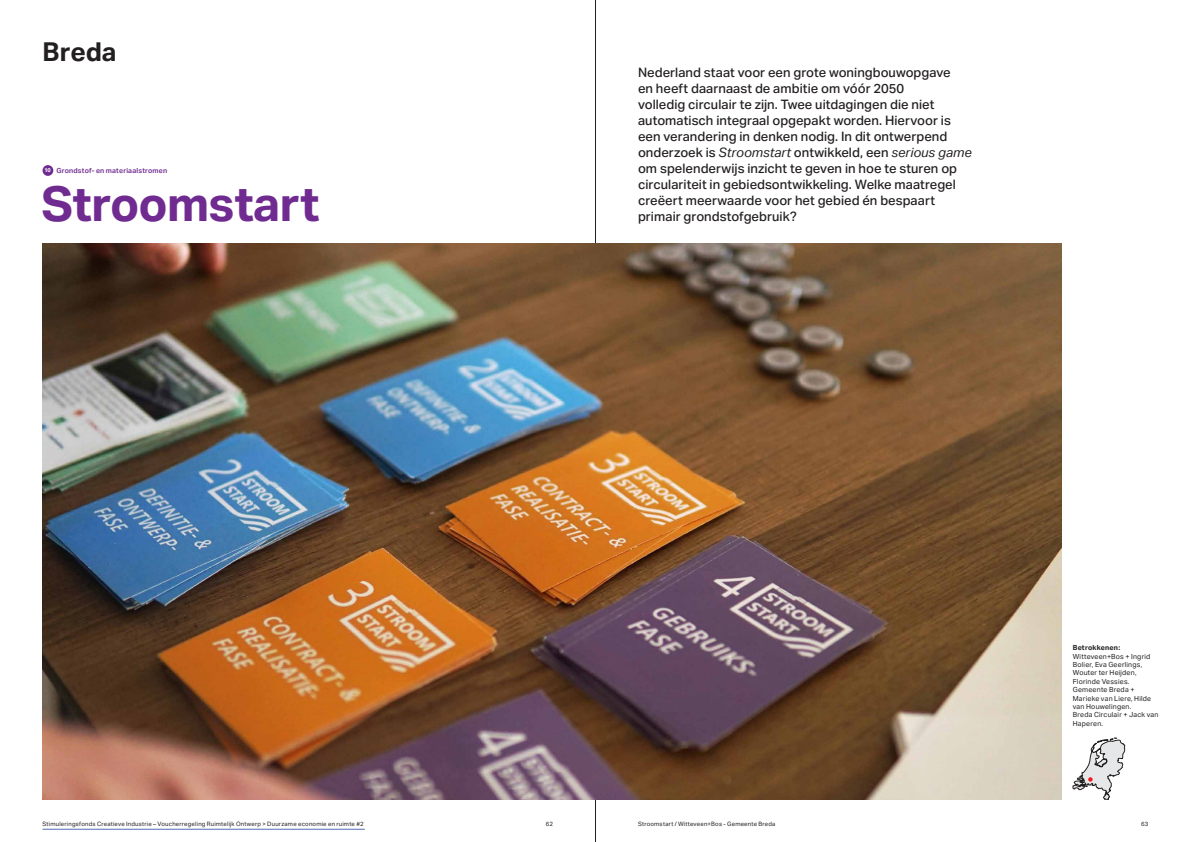
<style>
.page{position:relative;width:1191px;height:842px;background:#fff}
.page>*{position:absolute;margin:0;border:0;box-sizing:border-box;transform-origin:0 0}
.t1{font:700 48px "Aktiv Grotesk";letter-spacing:-.01em;color:#702b91}
.t2{font:700 26px "Aktiv Grotesk";color:#231f20}
.t3{font:500 13px/16px "Aktiv Grotesk";letter-spacing:.005em;color:#231f20}
.t4{font:7px/8.4px "Aktiv Grotesk";letter-spacing:.025em;color:#231f20}
.t5{font:600 7px "Aktiv Grotesk";letter-spacing:.025em;color:#702b91}
.t6{font:700 7px "Aktiv Grotesk";letter-spacing:.03em;color:#231f20}
.t7{font:6px "Aktiv Grotesk";letter-spacing:.035em;color:#231f20}
.s1{font-weight:700;font-size:5.5px;color:#fff}
.s2{font-weight:400;font-style:italic}
</style>
<div class="page">
<hr style="left:43px;top:829px;width:322px;height:1px;background:#546eb5">
<hr style="left:595px;top:0;width:1px;height:842px;background:#231f20">
<img style="left:43px;top:244px;width:1018px;height:555px">
<svg style="left:1072px;top:738px;width:52px;height:61px"></svg>
<div style="left:43px;top:165px;width:10px;height:11px;background:#702b91;border-radius:50%"></div>
<h2 class="t2" style="left:43px;top:37px;width:76px">Breda</h2>
<p class="t5" style="left:44px;top:167px;width:124px"><span class="s1">10</span> Grondstof- en materiaalstromen</p>
<h1 class="t1" style="left:41px;top:176px;width:280px">Stroomstart</h1>
<p class="t3" style="left:638px;top:65px;width:335px">Nederland staat voor een grote woningbouwopgave<br>en heeft daarnaast de ambitie om vóór 2050<br>volledig circulair te zijn. Twee uitdagingen die niet automatisch integraal opgepakt worden. Hiervoor is een verandering in denken nodig. In dit ontwerpend onderzoek is <span class="s2">Stroomstart</span> ontwikkeld, een <span class="s2">serious game </span>om spelenderwijs inzicht te geven in hoe te sturen op circulariteit in gebiedsontwikkeling. Welke maatregel creëert meerwaarde voor het gebied én bespaart primair grondstofgebruik?</p>
<p class="t6" style="left:1072px;top:644px;width:49px">Betrokkenen:</p>
<p class="t4" style="left:1072px;top:652px;width:87px">Witteveen+Bos + Ingrid<br>Bolier, Eva Geerlings,<br>Wouter ter Heijden,<br>Florinde Vessies.<br>Gemeente Breda +<br>Marieke van Liere, Hilde van Houwelingen.<br>Breda Circulair + Jack van<br>Haperen.</p>
<p class="t7" style="left:43px;top:821px;width:323px">Stimuleringsfonds Creatieve Industrie – Voucherregeling Ruimtelijk Ontwerp &gt; Duurzame economie en ruimte #2</p>
<p class="t7" style="left:546px;top:821px;width:9px">62</p>
<p class="t7" style="left:1141px;top:821px;width:9px">63</p>
<p class="t7" style="left:638px;top:821px;width:139px">Stroomstart / Witteveen+Bos - Gemeente Breda</p>
</div>
